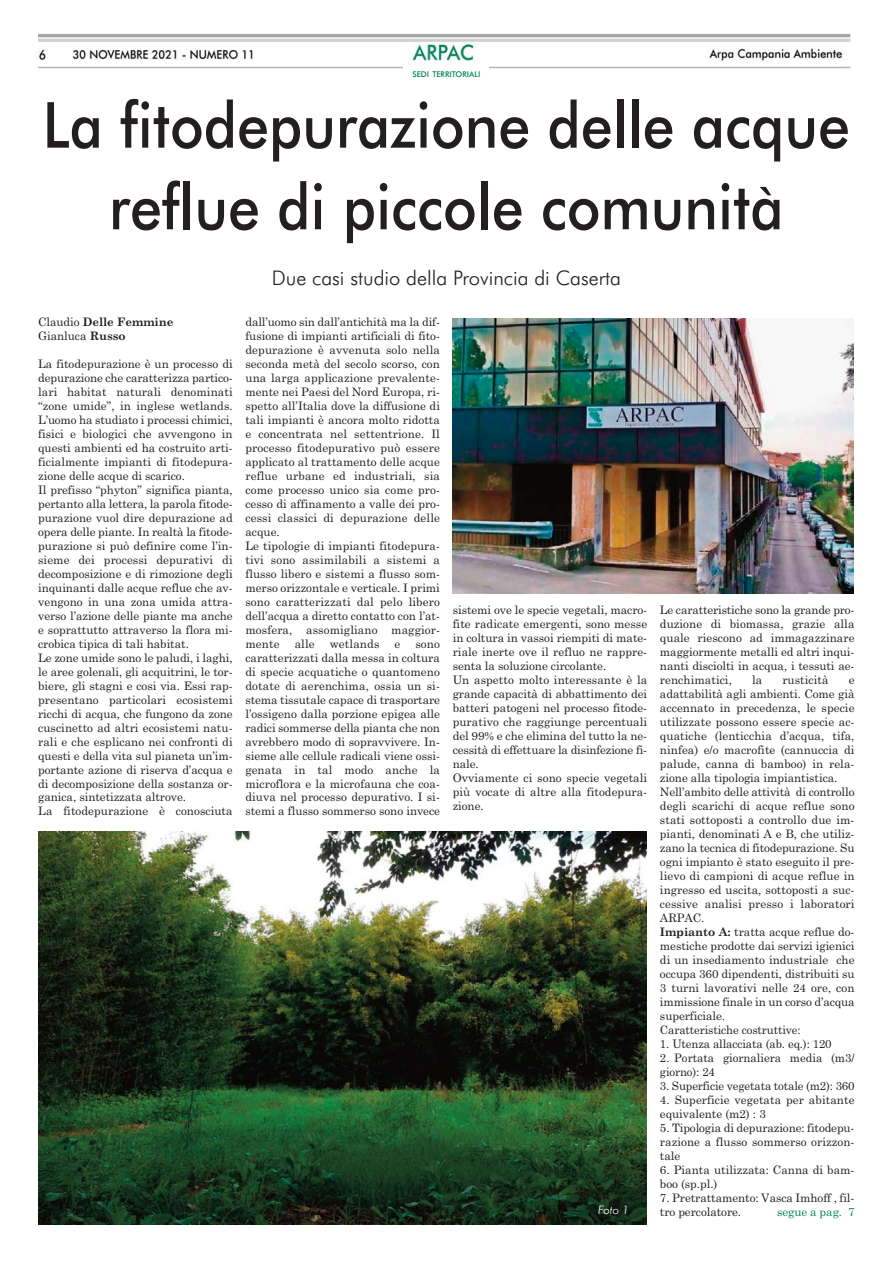
<style>
.page{position:relative;width:893px;height:1263px;background:#fff}
.page>*{position:absolute;margin:0;border:0;box-sizing:border-box;transform-origin:0 0}
.t1{font:500 63.6px/81.6px "Futura BT";color:#231f20;text-align:center;scale:.9 1}
.t2{font:300 20.1px "Futura BT";color:#231f20}
.t3{font:11.7px/14px "Century Schoolbook";color:#231f20}
.t4{font:700 11.7px/14px "Century Schoolbook";letter-spacing:-.005em;color:#231f20}
.t5{font:11.7px "Century Schoolbook";letter-spacing:-.005em;color:#00845a}
.t6{font:italic 300 11.7px "Futura BT";color:#fff}
.t7{font:500 7.95px "Futura BT";color:#00845a}
.s1{font-weight:400}
.s2{font-weight:700}
</style>
<div class="page">
<img style="left:38px;top:33px;width:813px;height:36px">
<img style="left:38px;top:832px;width:608px;height:392px">
<div style="left:403px;top:64px;width:86px;height:21px;background:#fff"></div>
<img style="left:453px;top:318px;width:400px;height:276px">
<p class="t7" style="left:412px;top:71px;width:70px">SEDI TERRITORIALI</p>
<h1 class="t1" style="left:43px;top:90px;width:898px">La fitodepurazione delle acque reflue di piccole comunità</h1>
<h2 class="t2" style="left:272px;top:269px;width:351px">Due casi studio della Provincia di Caserta</h2>
<p class="t4" style="left:38px;top:316px;width:137px"><span class="s1">Claudio</span> Delle Femmine<br><span class="s1">Gianluca</span> Russo</p>
<p class="t3" style="left:38px;top:358px;width:196px">La fitodepurazione è un processo di depurazione che caratterizza partico&shy;lari habitat naturali denominati “zone umide”, in inglese wetlands.<br>L’uomo ha studiato i processi chimici, fisici e biologici che avvengono in questi ambienti ed ha costruito arti&shy;ficialmente impianti di fitodepura&shy;zione delle acque di scarico.<br>Il prefisso “phyton” significa pianta, pertanto alla lettera, la parola fitode&shy;purazione vuol dire depurazione ad opera delle piante. In realtà la fitode&shy;purazione si può definire come l’in&shy;sieme dei processi depurativi di decomposizione e di rimozione degli inquinanti dalle acque reflue che av&shy;vengono in una zona umida attra&shy;verso l’azione delle piante ma anche e soprattutto attraverso la flora mi&shy;crobica tipica di tali habitat.<br>Le zone umide sono le paludi, i laghi, le aree golenali, gli acquitrini, le tor&shy;biere, gli stagni e cosi via. Essi rap&shy;presentano particolari ecosistemi ricchi di acqua, che fungono da zone cuscinetto ad altri ecosistemi natu&shy;rali e che esplicano nei confronti di questi e della vita sul pianeta un’im&shy;portante azione di riserva d’acqua e di decomposizione della sostanza or&shy;ganica, sintetizzata altrove.<br>La fitodepurazione è conosciuta</p>
<p class="t3" style="left:245px;top:316px;width:196px">dall’uomo sin dall’antichità ma la dif&shy;fusione di impianti artificiali di fito&shy;depurazione è avvenuta solo nella seconda metà del secolo scorso, con una larga applicazione prevalente&shy;mente nei Paesi del Nord Europa, ri&shy;spetto all’Italia dove la diffusione di tali impianti è ancora molto ridotta e concentrata nel settentrione. Il processo fitodepurativo può essere applicato al trattamento delle acque reflue urbane ed industriali, sia come processo unico sia come pro&shy;cesso di affinamento a valle dei pro&shy;cessi classici di depurazione delle acque.<br>Le tipologie di impianti fitodepura&shy;tivi sono assimilabili a sistemi a flusso libero e sistemi a flusso som&shy;merso orizzontale e verticale. I primi sono caratterizzati dal pelo libero dell’acqua a diretto contatto con l’at&shy;mosfera, assomigliano maggior&shy;mente</p>
<p class="t3" style="left:295px;top:637px;width:22px">alle</p>
<p class="t3" style="left:330px;top:637px;width:51px">wetlands</p>
<p class="t3" style="left:394px;top:637px;width:7px">e</p>
<p class="t3" style="left:245px;top:637px;width:196px;text-align:justify;text-indent:170px">sono caratterizzati dalla messa in coltura di specie acquatiche o quantomeno dotate di aerenchima, ossia un si&shy;stema tissutale capace di trasportare l’ossigeno dalla porzione epigea alle radici sommerse della pianta che non avrebbero modo di sopravvivere. In&shy;sieme alle cellule radicali viene ossi&shy;genata in tal modo anche la microflora e la microfauna che coa&shy;diuva nel processo depurativo. I si&shy;stemi a flusso sommerso sono invece</p>
<p class="t3" style="left:453px;top:604px;width:196px">sistemi ove le specie vegetali, macro&shy;fite radicate emergenti, sono messe in coltura in vassoi riempiti di mate&shy;riale inerte ove il refluo ne rappre&shy;senta la soluzione circolante.<br>Un aspetto molto interessante è la grande capacità di abbattimento dei batteri patogeni nel processo fitode&shy;purativo che raggiunge percentuali del 99% e che elimina del tutto la ne&shy;cessità di effettuare la disinfezione fi&shy;nale.<br>Ovviamente ci sono specie vegetali più vocate di altre alla fitodepura&shy;zione.</p>
<p class="t3" style="left:660px;top:604px;width:196px;text-align:justify">Le caratteristiche sono la grande pro&shy;duzione di biomassa, grazie alla quale riescono ad immagazzinare maggiormente metalli ed altri inqui&shy;nanti disciolti in acqua, i tessuti ae&shy;renchimatici,</p>
<p class="t3" style="left:752px;top:674px;width:12px">la</p>
<p class="t3" style="left:782px;top:674px;width:48px">rusticità</p>
<p class="t3" style="left:660px;top:674px;width:196px;text-indent:189px">e adattabilità agli ambienti. Come già accennato in precedenza, le specie utilizzate possono essere specie ac&shy;quatiche (lenticchia d’acqua, tifa, ninfea) e/o macrofite (cannuccia di palude, canna di bamboo) in rela&shy;zione alla tipologia impiantistica.<br>Nell’ambito delle attività di controllo degli scarichi di acque reflue sono stati sottoposti a controllo due im&shy;pianti, denominati A e B, che utiliz&shy;zano la tecnica di fitodepurazione. Su ogni impianto è stato eseguito il pre&shy;lievo di campioni di acque reflue in ingresso ed uscita, sottoposti a suc&shy;cessive analisi presso i laboratori ARPAC.<br><span class="s2">Impianto A:</span> tratta acque reflue do&shy;mestiche prodotte dai servizi igienici di un insediamento industriale che occupa 360 dipendenti, distribuiti su 3 turni lavorativi nelle 24 ore, con immissione finale in un corso d’acqua superficiale.<br>Caratteristiche costruttive:</p>
<p class="t3" style="left:660px;top:1038px;width:173px">1. Utenza allacciata (ab. eq.): 120</p>
<p class="t3" style="left:660px;top:1052px;width:196px">2. Portata giornaliera media (m3/ giorno): 24</p>
<p class="t3" style="left:660px;top:1080px;width:196px">3. Superficie vegetata totale (m2): 360</p>
<p class="t3" style="left:660px;top:1094px;width:196px">4. Superficie vegetata per abitante equivalente (m2) : 3</p>
<p class="t3" style="left:660px;top:1122px;width:196px;text-align:justify">5. Tipologia di depurazione: fitodepu&shy;razione a flusso sommerso orizzon&shy;tale</p>
<p class="t3" style="left:660px;top:1164px;width:196px">6. Pianta utilizzata: Canna di bam&shy;boo (sp.pl.)</p>
<p class="t3" style="left:660px;top:1192px;width:196px">7. Pretrattamento: Vasca Imhoff , fil&shy;tro percolatore.</p>
<p class="t6" style="left:598px;top:1206px;width:32px">Foto 1</p>
<p class="t5" style="left:777px;top:1207px;width:79px">segue a pag. 7</p>
</div>
